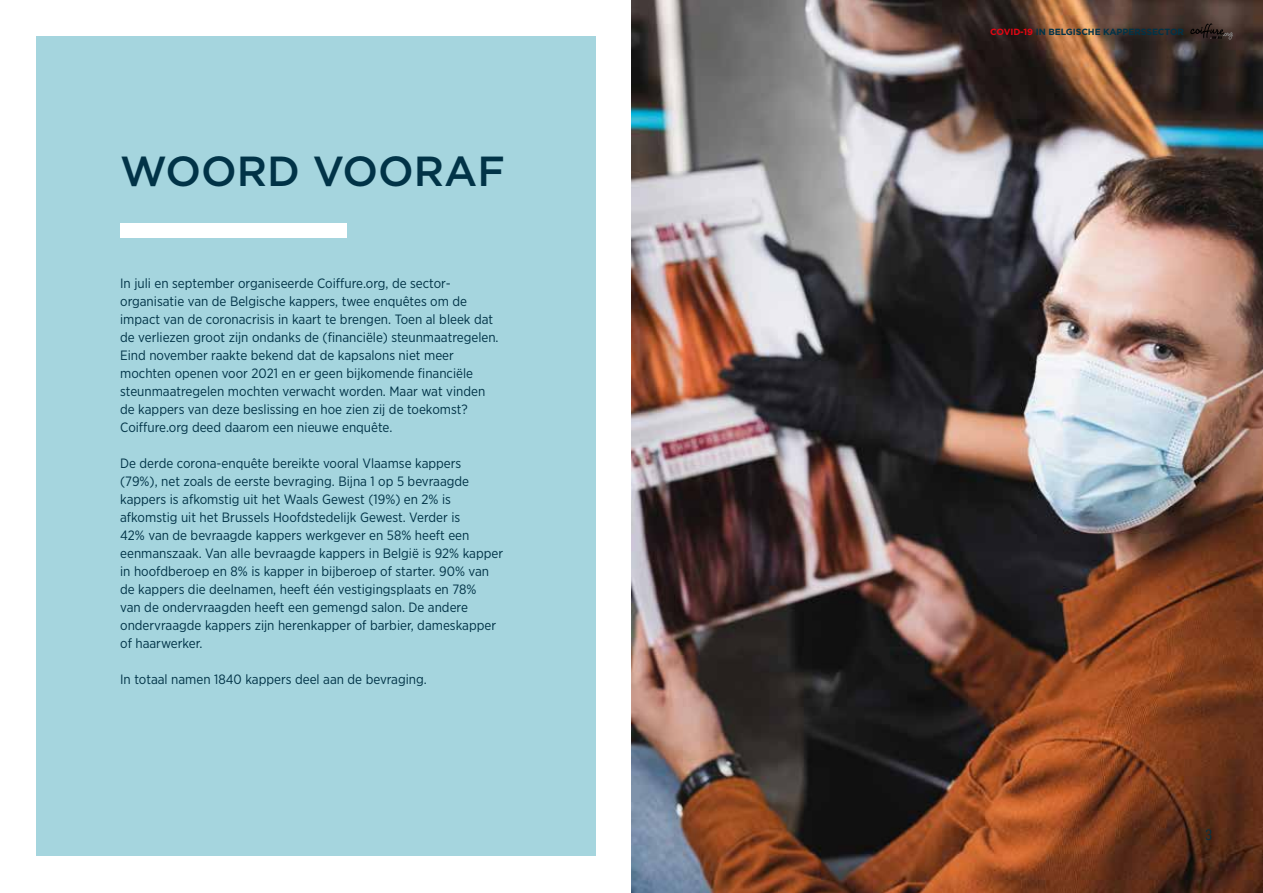
<style>
.page{position:relative;width:1263px;height:893px;background:#fff}
.page>*{position:absolute;margin:0;border:0;box-sizing:border-box;transform-origin:0 0}
.t1{font:500 42px "Gotham";color:#013347}
.t2{font:300 condensed 15px "Univers LT Std";color:#013347}
.t3{font:13.5px/18px "Gotham Narrow";color:#013347}
.t4{font:700 9px "Gotham";letter-spacing:-.01em;color:#013347}
.s1{color:#e30613}
</style>
<div class="page">
<div style="left:36px;top:36px;width:559px;height:820px;background:#a5d5de"></div>
<div style="left:120px;top:223px;width:227px;height:14px;background:#fff"></div>
<img style="left:631px;top:0;width:632px;height:893px">
<svg style="left:1190px;top:23px;width:43px;height:17px"></svg>
<h1 class="t1" style="left:120px;top:143px;width:386px">WOORD VOORAF</h1>
<p class="t3" style="left:120px;top:274px;width:380px">In juli en september organiseerde Coiffure.org, de sector&shy;organisatie van de Belgische kappers, twee enquêtes om de impact van de coronacrisis in kaart te brengen. Toen al bleek dat de verliezen groot zijn ondanks de (financiële) steunmaatregelen.<br>Eind november raakte bekend dat de kapsalons niet meer mochten openen voor 2021 en er geen bijkomende financiële steunmaatregelen mochten verwacht worden. Maar wat vinden de kappers van deze beslissing en hoe zien zij de toekomst?<br>Coiffure.org deed daarom een nieuwe enquête.</p>
<p class="t3" style="left:120px;top:454px;width:384px">De derde corona-enquête bereikte vooral Vlaamse kappers<br>(79%), net zoals de eerste bevraging. Bijna 1 op 5 bevraagde kappers is afkomstig uit het Waals Gewest (19%) en 2% is afkomstig uit het Brussels Hoofdstedelijk Gewest. Verder is<br>42% van de bevraagde kappers werkgever en 58% heeft een eenmanszaak. Van alle bevraagde kappers in België is 92% kapper in hoofdberoep en 8% is kapper in bijberoep of starter. 90% van de kappers die deelnamen, heeft één vestigingsplaats en 78%<br>van de ondervraagden heeft een gemengd salon. De andere ondervraagde kappers zijn herenkapper of barbier, dameskapper of haarwerker.</p>
<p class="t3" style="left:120px;top:670px;width:308px">In totaal namen 1840 kappers deel aan de bevraging.</p>
<p class="t4" style="left:990px;top:26px;width:195px"><span class="s1">COVID-19</span> IN BELGISCHE KAPPERSSECTOR</p>
<p class="t2" style="left:1206px;top:826px;width:8px">3</p>
</div>
